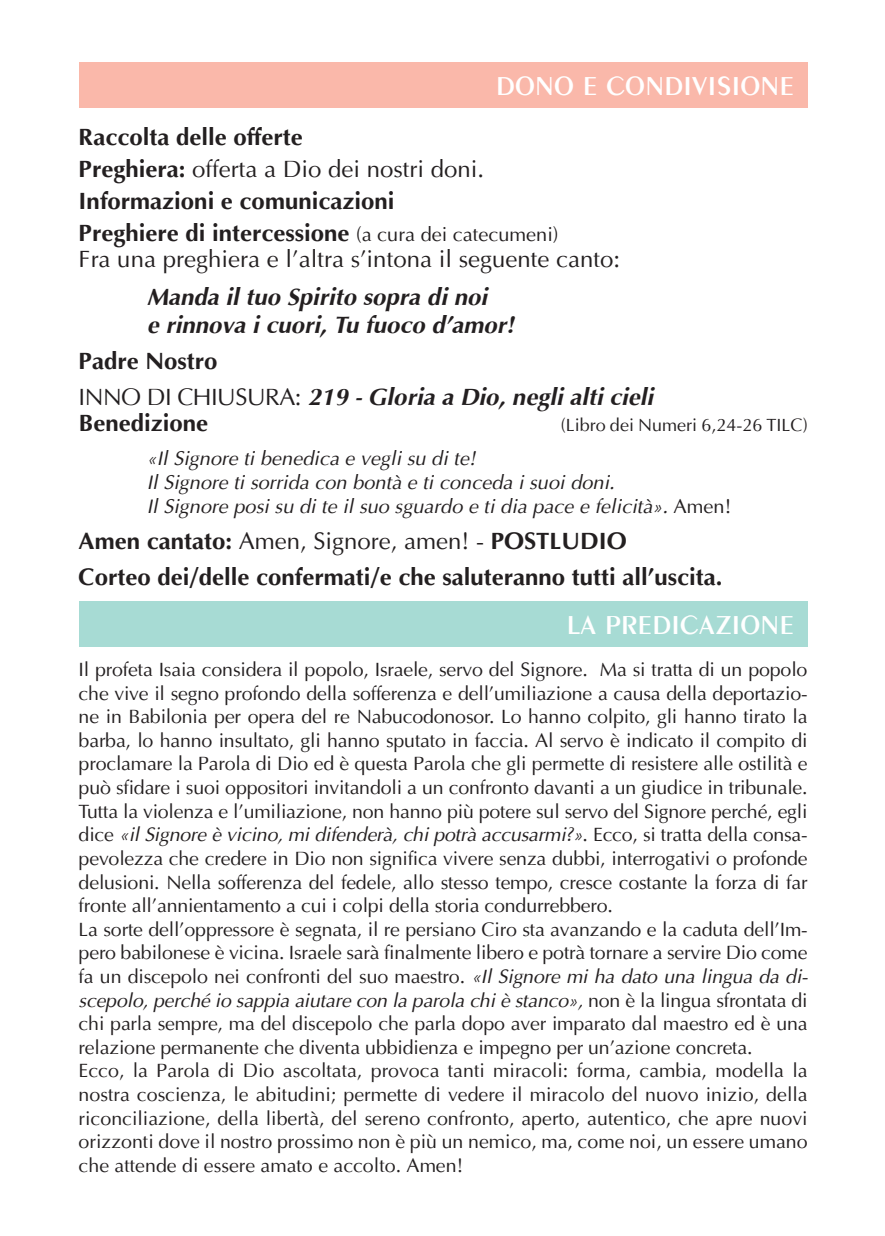
<style>
.page{position:relative;width:885px;height:1236px;background:#fff}
.page>*{position:absolute;margin:0;border:0;box-sizing:border-box;transform-origin:0 0}
.t1{font:28px "Penguin Plain";letter-spacing:.03em;color:#fff}
.t2{font:700 24px/32px "Ottawa";color:#231f20}
.t3{font:italic 700 24px/28px "Ottawa";color:#231f20}
.t4{font:24px "Ottawa Plain";color:#231f20}
.t5{font:italic 20px/24px "Ottawa";color:#231f20}
.t6{font:19.6px/23.6px "Ottawa Plain";letter-spacing:-.01em;color:#231f20}
.t7{font:italic 19.6px "Ottawa";letter-spacing:-.01em;color:#231f20}
.t8{font:18px "Ottawa Plain";color:#231f20}
.s1{font-family:"Ottawa";font-weight:700}
.s2{font-family:"Ottawa Plain";font-weight:400;font-size:20px}
.s3{font-style:normal}
.s4{font-family:"Ottawa Plain";font-weight:400;font-style:normal}
.s5{font-size:22px}
.s6{font-family:"Ottawa Plain";font-style:normal}
.s7{font-family:"Ottawa Plain";font-weight:400}
.s8{font-family:"Ottawa";font-style:italic}
</style>
<div class="page">
<div style="left:79px;top:602px;width:728px;height:45px;background:#a7dbd4"></div>
<div style="left:79px;top:62px;width:728px;height:45px;background:#fab8aa"></div>
<h1 class="t1" style="left:496px;top:69px;width:299px">DONO E CONDIVISIONE</h1>
<p class="t2" style="left:79px;top:120px;width:225px">Raccolta delle offerte</p>
<p class="t4" style="left:79px;top:154px;width:407px"><span class="s1">Preghiera:</span> offerta a Dio dei nostri doni.</p>
<p class="t2" style="left:79px;top:184px;width:481px">Informazioni e comunicazioni<br>Preghiere di intercessione <span class="s2">(a cura dei catecumeni)</span></p>
<p class="t4" style="left:79px;top:244px;width:543px">Fra una preghiera e l'altra s'intona il seguente canto:</p>
<p class="t3" style="left:147px;top:282px;width:369px">Manda il tuo Spirito sopra di noi<br>e rinnova i cuori, Tu fuoco d'amor!</p>
<p class="t3" style="left:79px;top:342px;width:576px;line-height:36px"><span class="s3">Padre Nostro<br></span><span class="s4">INNO DI CHIUSURA:</span> 219 <span class="s5">-</span> Gloria a Dio, negli alti cieli</p>
<p class="t2" style="left:79px;top:406px;width:131px">Benedizione</p>
<p class="t8" style="left:560px;top:414px;width:248px">(Libro dei Numeri 6,24-26 TILC)</p>
<p class="t5" style="left:147px;top:446px;width:586px">«Il Signore ti benedica e vegli su di te!<br>Il Signore ti sorrida con bontà e ti conceda i suoi doni.<br>Il Signore posi su di te il suo sguardo e ti dia pace e felicità». <span class="s6">Amen!</span></p>
<p class="t2" style="left:79px;top:522px;width:645px;line-height:36px">Amen cantato: <span class="s7">Amen, Signore, amen! -</span> POSTLUDIO<br>Corteo dei/delle confermati/e che saluteranno tutti all'uscita.</p>
<h1 class="t1" style="left:566px;top:609px;width:229px">LA PREDICAZIONE</h1>
<p class="t6" style="left:79px;top:658px;width:730px;text-align:justify">Il profeta Isaia considera il popolo, Israele, servo del Signore. Ma si tratta di un popolo che vive il segno profondo della sofferenza e dell’umiliazione a causa della deportazio&shy;ne in Babilonia per opera del re Nabucodonosor. Lo hanno colpito, gli hanno tirato la barba, lo hanno insultato, gli hanno sputato in faccia. Al servo è indicato il compito di proclamare la Parola di Dio ed è questa Parola che gli permette di resistere alle ostilità e può sfidare i suoi oppositori invitandoli a un confronto davanti a un giudice in tribunale.<br>Tutta la violenza e l’umiliazione, non hanno più potere sul servo del Signore perché, egli</p>
<p class="t7" style="left:79px;top:823px;width:730px"><span class="s6">dice</span> «il Signore è vicino, mi difenderà, chi potrà accusarmi?»<span class="s6">. Ecco, si tratta della consa-</span></p>
<p class="t6" style="left:79px;top:847px;width:730px">pevolezza che credere in Dio non significa vivere senza dubbi, interrogativi o profonde delusioni. Nella sofferenza del fedele, allo stesso tempo, cresce costante la forza di far fronte all’annientamento a cui i colpi della storia condurrebbero.<br>La sorte dell'oppressore è segnata, il re persiano Ciro sta avanzando e la caduta dell'Im&shy;pero babilonese è vicina. Israele sarà finalmente libero e potrà tornare a servire Dio come fa un discepolo nei confronti del suo maestro. <span class="s8">«Il Signore mi ha dato una lingua da di-</span></p>
<p class="t7" style="left:79px;top:988px;width:730px">scepolo, perché io sappia aiutare con la parola chi è stanco», <span class="s6">non è la lingua sfrontata di</span></p>
<p class="t6" style="left:79px;top:1012px;width:730px">chi parla sempre, ma del discepolo che parla dopo aver imparato dal maestro ed è una relazione permanente che diventa ubbidienza e impegno per un’azione concreta.<br>Ecco, la Parola di Dio ascoltata, provoca tanti miracoli: forma, cambia, modella la nostra coscienza, le abitudini; permette di vedere il miracolo del nuovo inizio, della riconciliazione, della libertà, del sereno confronto, aperto, autentico, che apre nuovi orizzonti dove il nostro prossimo non è più un nemico, ma, come noi, un essere umano che attende di essere amato e accolto. Amen!</p>
</div>
